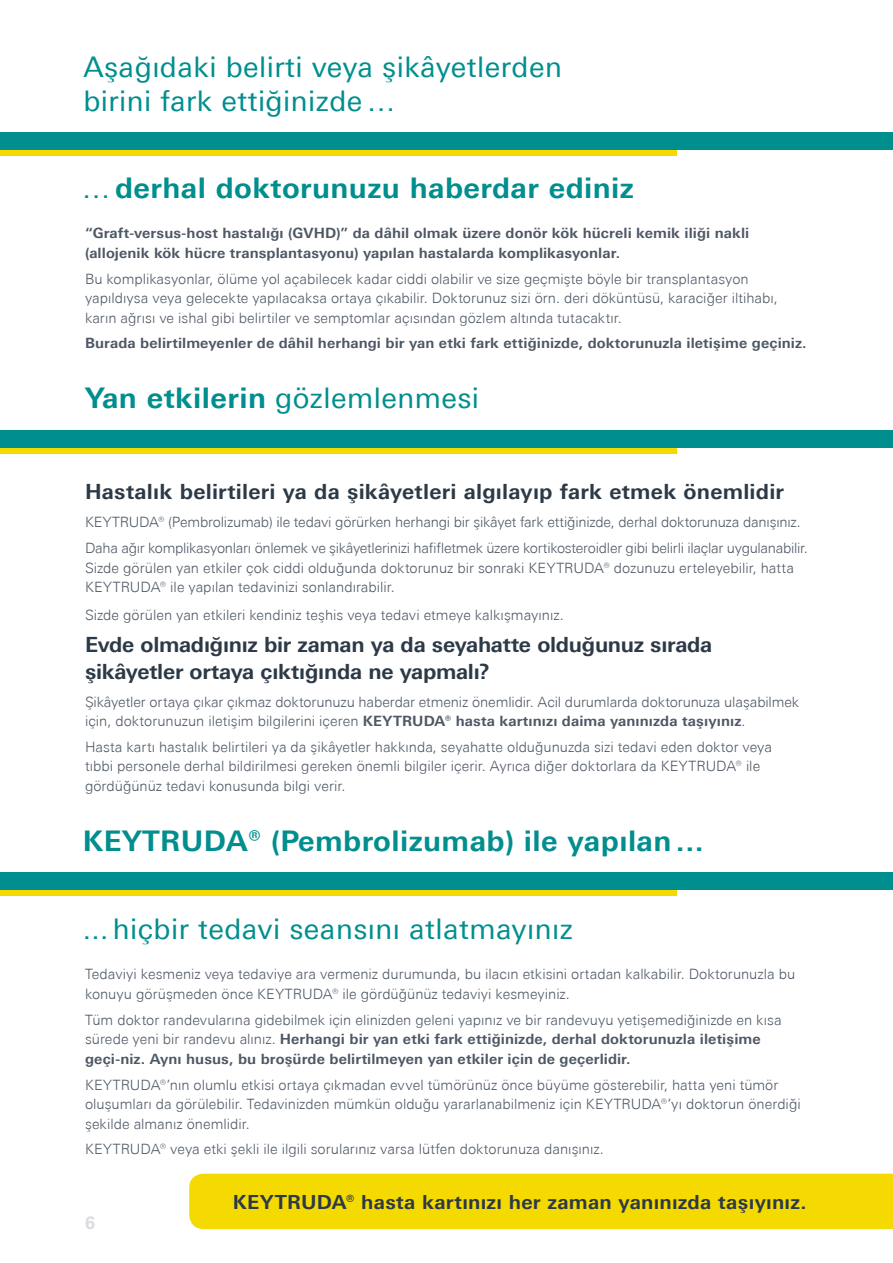
<style>
.page{position:relative;width:893px;height:1263px;background:#fff}
.page>*{position:absolute;margin:0;border:0;box-sizing:border-box;transform-origin:0 0}
.t1{font:28.5px/34.5px "Univers Next Pro";letter-spacing:.015em;color:#008e8e}
.t2{font:700 28.5px "Univers Next Pro";letter-spacing:.015em;color:#008e8e}
.t3{font:700 21px/27px "Univers Next Pro";letter-spacing:-.01em;color:#2c3946}
.t4{font:700 21px "Univers Next Pro";letter-spacing:.01em;color:#2c3946}
.t5{font:700 19.5px "Univers Next Pro";letter-spacing:.01em;color:#2c3946}
.t6{font:700 18px "Univers LT Std";color:#dadce0}
.t7{font:300 14.25px/19.5px "Univers Next Pro";color:#4e5865}
.t8{font:700 14.25px/19.5px "Univers Next Pro";letter-spacing:.005em;color:#4e5865}
.t9{font:300 14.25px/26px "Univers Next Pro";letter-spacing:-.02em;color:#4e5865}
.s1{font-weight:400}
.s2{font-weight:700}
.s3{font-weight:300}
</style>
<div class="page">
<div style="left:0;top:132px;width:893px;height:18px;background:#008e8e"></div>
<div style="left:0;top:150px;width:677px;height:6px;background:#f4da00"></div>
<div style="left:0;top:430px;width:893px;height:18px;background:#008e8e"></div>
<div style="left:0;top:448px;width:677px;height:6px;background:#f4da00"></div>
<div style="left:0;top:872px;width:893px;height:18px;background:#008e8e"></div>
<div style="left:0;top:890px;width:677px;height:6px;background:#f4da00"></div>
<div style="left:189px;top:1174px;width:704px;height:55px;background:#f4da00"></div>
<h1 class="t1" style="left:83px;top:49px;width:480px">Aşağıdaki belirti veya şikâyetlerden birini fark ettiğinizde…</h1>
<h1 class="t2" style="left:82px;top:171px;width:554px"><span class="s1">…</span>derhal doktorunuzu haberdar ediniz</h1>
<p class="t8" style="left:85px;top:223px;width:666px">“Graft-versus-host hastalığı (GVHD)” da dâhil olmak üzere donör kök hücreli kemik iliği nakli (allojenik kök hücre transplantasyonu) yapılan hastalarda komplikasyonlar.</p>
<p class="t7" style="left:85px;top:269px;width:694px">Bu komplikasyonlar, ölüme yol açabilecek kadar ciddi olabilir ve size geçmişte böyle bir transplantasyon yapıldıysa veya gelecekte yapılacaksa ortaya çıkabilir. Doktorunuz sizi örn. deri döküntüsü, karaciğer iltihabı, karın ağrısı ve ishal gibi belirtiler ve semptomlar açısından gözlem altında tutacaktır.</p>
<p class="t8" style="left:85px;top:334px;width:723px">Burada belirtilmeyenler de dâhil herhangi bir yan etki fark ettiğinizde, doktorunuzla iletişime geçiniz.</p>
<h1 class="t1" style="left:85px;top:381px;width:396px"><span class="s2">Yan etkilerin</span> gözlemlenmesi</h1>
<h2 class="t4" style="left:85px;top:479px;width:700px">Hastalık belirtileri ya da şikâyetleri algılayıp fark etmek önemlidir</h2>
<p class="t9" style="left:85px;top:509px;width:724px">KEYTRUDA® (Pembrolizumab) ile tedavi görürken herhangi bir şikâyet fark ettiğinizde, derhal doktorunuza danışınız.<br>Daha ağır komplikasyonları önlemek ve şikâyetlerinizi hafifletmek üzere kortikosteroidler gibi belirli ilaçlar uygulanabilir.</p>
<p class="t7" style="left:85px;top:558px;width:710px">Sizde görülen yan etkiler çok ciddi olduğunda doktorunuz bir sonraki KEYTRUDA® dozunuzu erteleyebilir, hatta<br>KEYTRUDA® ile yapılan tedavinizi sonlandırabilir.</p>
<p class="t7" style="left:85px;top:605px;width:480px">Sizde görülen yan etkileri kendiniz teşhis veya tedavi etmeye kalkışmayınız.</p>
<h2 class="t3" style="left:85px;top:630px;width:629px">Evde olmadığınız bir zaman ya da seyahatte olduğunuz sırada şikâyetler ortaya çıktığında ne yapmalı?</h2>
<p class="t7" style="left:85px;top:692px;width:716px">Şikâyetler ortaya çıkar çıkmaz doktorunuzu haberdar etmeniz önemlidir. Acil durumlarda doktorunuza ulaşabilmek için, doktorunuzun iletişim bilgilerini içeren <span class="s2">KEYTRUDA® hasta kartınızı daima yanınızda taşıyınız</span>.</p>
<p class="t7" style="left:85px;top:737px;width:688px">Hasta kartı hastalık belirtileri ya da şikâyetler hakkında, seyahatte olduğunuzda sizi tedavi eden doktor veya tıbbi personele derhal bildirilmesi gereken önemli bilgiler içerir. Ayrıca diğer doktorlara da KEYTRUDA® ile gördüğünüz tedavi konusunda bilgi verir.</p>
<h1 class="t2" style="left:83px;top:823px;width:622px">KEYTRUDA® (Pembrolizumab) ile yapılan...</h1>
<h1 class="t1" style="left:83px;top:912px;width:491px">... hiçbir tedavi seansını atlatmayınız</h1>
<p class="t7" style="left:85px;top:964px;width:712px">Tedaviyi kesmeniz veya tedaviye ara vermeniz durumunda, bu ilacın etkisini ortadan kalkabilir. Doktorunuzla bu konuyu görüşmeden önce KEYTRUDA® ile gördüğünüz tedaviyi kesmeyiniz.</p>
<p class="t8" style="left:85px;top:1010px;width:698px"><span class="s3">Tüm doktor randevularına gidebilmek için elinizden geleni yapınız ve bir randevuyu yetişemediğinizde en kısa sürede yeni bir randevu alınız.</span> Herhangi bir yan etki fark ettiğinizde, derhal doktorunuzla iletişime geçi-niz. Aynı husus, bu broşürde belirtilmeyen yan etkiler için de geçerlidir.</p>
<p class="t7" style="left:85px;top:1075px;width:717px">KEYTRUDA®’nın olumlu etkisi ortaya çıkmadan evvel tümörünüz önce büyüme gösterebilir, hatta yeni tümör oluşumları da görülebilir. Tedavinizden mümkün olduğu yararlanabilmeniz için KEYTRUDA®’yı doktorun önerdiği şekilde almanız önemlidir.</p>
<p class="t7" style="left:85px;top:1139px;width:520px">KEYTRUDA® veya etki şekli ile ilgili sorularınız varsa lütfen doktorunuza danışınız.</p>
<p class="t6" style="left:85px;top:1212px;width:12px">6</p>
<h3 class="t5" style="left:233px;top:1190px;width:575px">KEYTRUDA® hasta kartınızı her zaman yanınızda taşıyınız.</h3>
</div>
